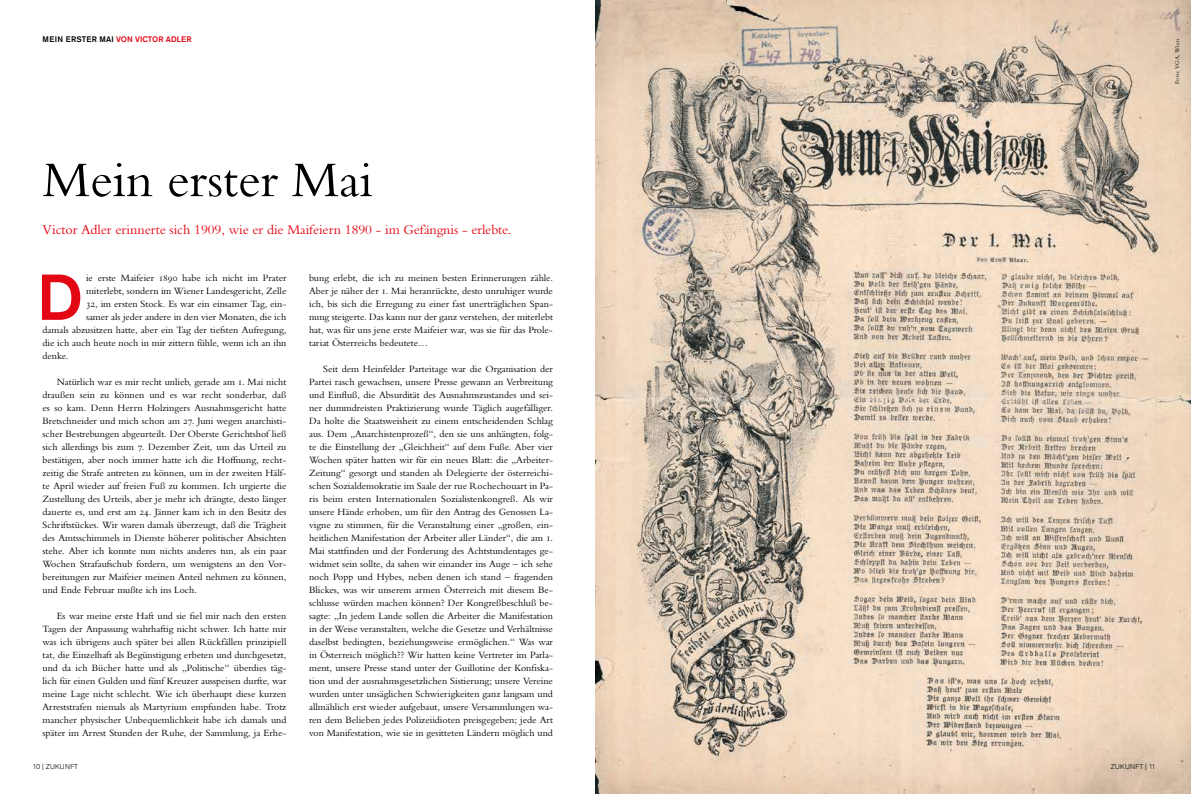
<style>
.page{position:relative;width:1191px;height:794px;background:#fff}
.page>*{position:absolute;margin:0;border:0;box-sizing:border-box;transform-origin:0 0}
.t1{font:500 64.1px "Akzidenz Grotesk Pro";color:#e30613}
.t2{font:52px "Bembo MT Pro";color:#000}
.t3{font:14px "Bembo MT Pro";letter-spacing:-.005em;color:#e30613}
.t4{font:10px/13px "Bembo MT Pro";color:#000;text-align:justify}
.t5{font:500 8px "Akzidenz Grotesk Pro";letter-spacing:.01em;color:#e30613}
.t6{font:300 7px "Akzidenz Grotesk Pro";letter-spacing:.04em;color:#000}
.t7{font:6px "Bembo MT Pro";color:#000}
.s1{color:#000}
</style>
<div class="page">
<img style="left:595px;top:0;width:596px;height:794px">
<p class="t5" style="left:43px;top:34px;width:150px"><span class="s1">MEIN ERSTER MAI</span> VON VICTOR ADLER</p>
<p class="t7" style="left:1173px;top:84px;width:46px;rotate:-90deg">Foto: VGA, Wien</p>
<h2 class="t2" style="left:43px;top:149px;width:332px">Mein erster Mai</h2>
<h3 class="t3" style="left:43px;top:222px;width:470px">Victor Adler erinnerte sich 1909, wie er die Maifeiern 1890 - im Gefängnis - erlebte.</h3>
<h1 class="t1" style="left:37px;top:256px;width:47px">D</h1>
<p class="t4" style="left:309px;top:271px;width:245px">bung erlebt, die ich zu meinen besten Erinnerungen zähle.<br>Aber je näher der 1. Mai heranrückte, desto unruhiger wurde ich, bis sich die Erregung zu einer fast unerträglichen Span&shy;nung steigerte. Das kann nur der ganz verstehen, der miterlebt hat, was für uns jene erste Maifeier war, was sie für das Prole&shy;tariat Österreichs bedeutete…</p>
<p class="t4" style="left:309px;top:362px;width:245px;text-indent:14px">Seit dem Heinfelder Parteitage war die Organisation der Partei rasch gewachsen, unsere Presse gewann an Verbreitung und Einfluß, die Absurdität des Ausnahmszustandes und sei&shy;ner dummdreisten Praktizierung wurde Täglich augefälliger.<br>Da holte die Staatsweisheit zu einem entscheidenden Schlag aus. Dem „Anarchistenprozeß“, den sie uns anhängten, folg&shy;te die Einstellung der „Gleichheit“ auf dem Fuße. Aber vier Wochen später hatten wir für ein neues Blatt: die „Arbeiter-Zeitung“ gesorgt und standen als Delegierte der österreichi&shy;schen Sozialdemokratie im Saale der rue Rochechouart in Pa&shy;ris beim ersten Internationalen Sozialistenkongreß. Als wir unsere Hände erhoben, um für den Antrag des Genossen La&shy;vigne zu stimmen, für die Veranstaltung einer „großen, ein&shy;heitlichen Manifestation der Arbeiter aller Länder“, die am 1.<br>Mai stattfinden und der Forderung des Achtstundentages ge&shy;widmet sein sollte, da sahen wir einander ins Auge – ich sehe noch Popp und Hybes, neben denen ich stand – fragenden Blickes, was wir unserem armen Österreich mit diesem Be&shy;schlusse würden machen können? Der Kongreßbeschluß be&shy;sagte: „In jedem Lande sollen die Arbeiter die Manifestation in der Weise veranstalten, welche die Gesetze und Verhältnisse daselbst bedingten, beziehungsweise ermöglichen.“ Was war in Österreich möglich?? Wir hatten keine Vertreter im Parla&shy;ment, unsere Presse stand unter der Guillotine der Konfiska&shy;tion und der ausnahmsgesetzlichen Sistierung; unsere Vereine wurden unter unsäglichen Schwierigkeiten ganz langsam und allmählich erst wieder aufgebaut, unsere Versammlungen wa&shy;ren dem Belieben jedes Polizeiidioten preisgegeben; jede Art von Manifestation, wie sie in gesitteten Ländern möglich und</p>
<p class="t4" style="left:86px;top:271px;width:202px">ie erste Maifeier 1890 habe ich nicht im Prater</p>
<p class="t4" style="left:86px;top:284px;width:202px">miterlebt, sondern im Wiener Landesgericht, Zelle</p>
<p class="t4" style="left:86px;top:297px;width:202px">32, im ersten Stock. Es war ein einsamer Tag, ein-</p>
<p class="t4" style="left:86px;top:310px;width:202px">samer als jeder andere in den vier Monaten, die ich</p>
<p class="t4" style="left:43px;top:323px;width:245px">damals abzusitzen hatte, aber ein Tag der tiefsten Aufregung,</p>
<p class="t4" style="left:43px;top:336px;width:245px">die ich auch heute noch in mir zittern fühle, wenn ich an ihn</p>
<p class="t4" style="left:43px;top:349px;width:27px">denke.</p>
<p class="t4" style="left:43px;top:375px;width:245px;text-indent:14px">Natürlich war es mir recht unlieb, gerade am 1. Mai nicht draußen sein zu können und es war recht sonderbar, daß es so kam. Denn Herrn Holzingers Ausnahmsgericht hatte Bretschneider und mich schon am 27. Juni wegen anarchisti&shy;scher Bestrebungen abgeurteilt. Der Oberste Gerichtshof ließ sich allerdings bis zum 7. Dezember Zeit, um das Urteil zu bestätigen, aber noch immer hatte ich die Hoffnung, recht&shy;zeitig die Strafe antreten zu können, um in der zweiten Hälf&shy;te April wieder auf freien Fuß zu kommen. Ich urgierte die Zustellung des Urteils, aber je mehr ich drängte, desto länger dauerte es, und erst am 24. Jänner kam ich in den Besitz des Schriftstückes. Wir waren damals überzeugt, daß die Trägheit des Amtsschimmels in Dienste höherer politischer Absichten stehe. Aber ich konnte nun nichts anderes tun, als ein paar Wochen Strafaufschub fordern, um wenigstens an den Vor&shy;bereitungen zur Maifeier meinen Anteil nehmen zu können, und Ende Februar mußte ich ins Loch.</p>
<p class="t4" style="left:43px;top:609px;width:245px;text-indent:14px">Es war meine erste Haft und sie fiel mir nach den ersten Tagen der Anpassung wahrhaftig nicht schwer. Ich hatte mir was ich übrigens auch später bei allen Rückfällen prinzipiell tat, die Einzelhaft als Begünstigung erbeten und durchgesetzt, und da ich Bücher hatte und als „Politische“ überdies täg&shy;lich für einen Gulden und fünf Kreuzer ausspeisen durfte, war meine Lage nicht schlecht. Wie ich überhaupt diese kurzen Arreststrafen niemals als Martyrium empfunden habe. Trotz mancher physischer Unbequemlichkeit habe ich damals und später im Arrest Stunden der Ruhe, der Sammlung, ja Erhe-</p>
<p class="t6" style="left:32px;top:761px;width:47px">10 | ZUKUNFT</p>
<p class="t6" style="left:1110px;top:761px;width:46px">ZUKUNFT | 11</p>
</div>
